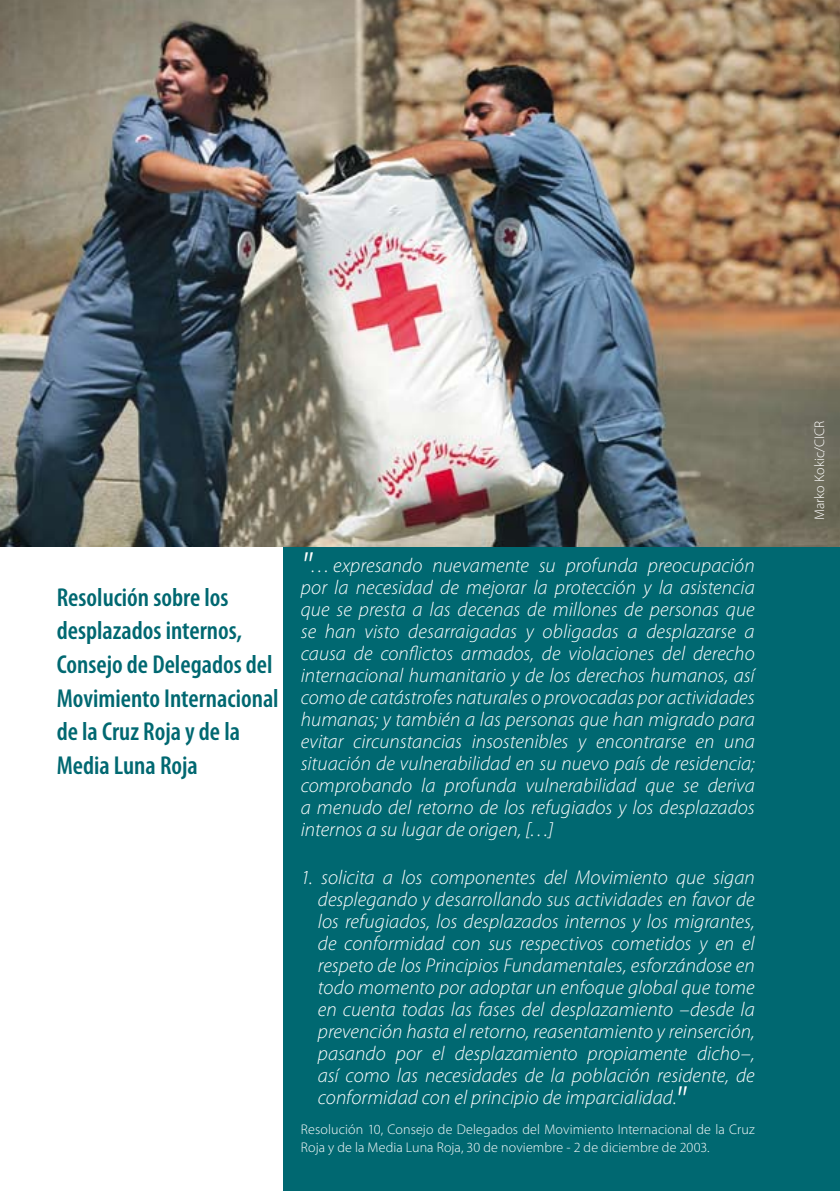
<style>
.page{position:relative;width:840px;height:1191px;background:#fff}
.page>*{position:absolute;margin:0;border:0;box-sizing:border-box;transform-origin:0 0}
.t1{font:600 condensed 26px/33.6px "Myriad Pro";color:#006871}
.t2{font:italic 300 20px/22px "Myriad Pro";letter-spacing:.005em;color:#fff;text-align:justify}
.t3{font:300 14px/18px "Myriad Pro";letter-spacing:.01em;color:#fff}
.s1{font-size:40px}
</style>
<div class="page">
<div style="left:283px;top:220px;width:556px;height:971px;background:#006871"></div>
<img style="left:0;top:0;width:839px;height:546px">
<h1 class="t1" style="left:57px;top:580px;width:223px">Resolución sobre los desplazados internos,<br>Consejo de Delegados del<br>Movimiento Internacional de la Cruz Roja y de la<br>Media Luna Roja</h1>
<p class="t2" style="left:300px;top:554px;width:455px"><span class="s1">"</span>…expresando nuevamente su profunda preocupación por la necesidad de mejorar la protección y la asistencia que se presta a las decenas de millones de personas que se han visto desarraigadas y obligadas a desplazarse a causa de conflictos armados, de violaciones del derecho internacional humanitario y de los derechos humanos, así como de catástrofes naturales o provocadas por actividades humanas; y también a las personas que han migrado para evitar circunstancias insostenibles y encontrarse en una situación de vulnerabilidad en su nuevo país de residencia; comprobando la profunda vulnerabilidad que se deriva a menudo del retorno de los refugiados y los desplazados internos a su lugar de origen, […]</p>
<p class="t2" style="left:317px;top:866px;width:438px;text-indent:-17px">1. solicita a los componentes del Movimiento que sigan desplegando y desarrollando sus actividades en favor de los refugiados, los desplazados internos y los migrantes, de conformidad con sus respectivos cometidos y en el respeto de los Principios Fundamentales, esforzándose en todo momento por adoptar un enfoque global que tome en cuenta todas las fases del desplazamiento –desde la prevención hasta el retorno, reasentamiento y reinserción, pasando por el desplazamiento propiamente dicho–, así como las necesidades de la población residente, de conformidad con el principio de imparcialidad.<span class="s1">"</span></p>
<p class="t3" style="left:300px;top:1120px;width:455px">Resolución 10, Consejo de Delegados del Movimiento Internacional de la Cruz<br>Roja y de la Media Luna Roja, 30 de noviembre - 2 de diciembre de 2003.</p>
<p class="t3" style="left:809px;top:520px;width:101px;rotate:-90deg">Marko Kokic/CICR</p>
</div>
